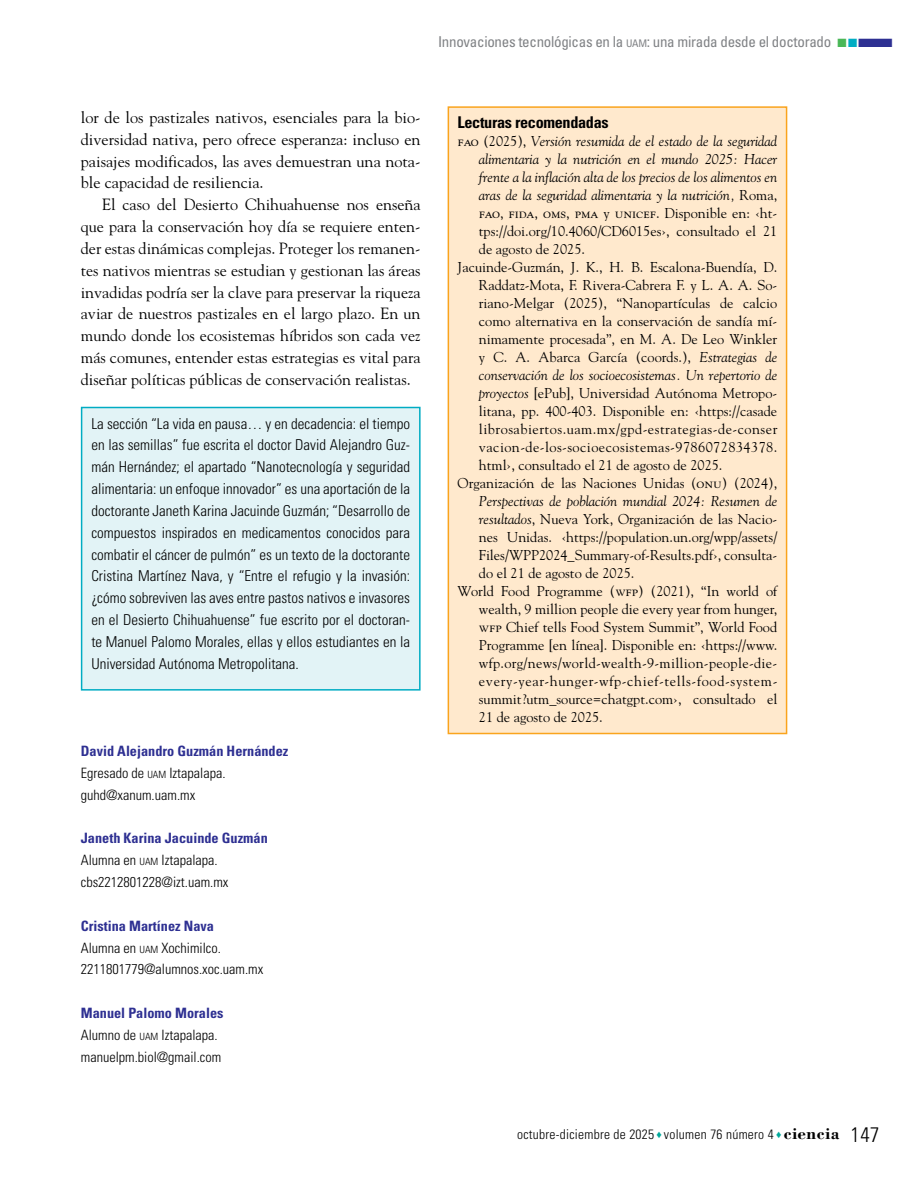
<style>
.page{position:relative;width:915px;height:1191px;background:#fff}
.page>*{position:absolute;margin:0;border:0;box-sizing:border-box;transform-origin:0 0}
.t1{font:16.2px/21.8px "Goudy Std";color:#000;text-align:justify}
.t2{font:700 condensed 16.2px "Univers LT Std";letter-spacing:-.02em;color:#000}
.t3{font:300 condensed 15px/21.9px "Univers LT Std";color:#000;text-align:justify}
.t4{font:condensed 15px "Univers LT Std";letter-spacing:-.02em;color:#808285}
.t5{font:14.25px "Goudy Std";color:#000}
.t6{font:italic 14.25px "Goudy Std";color:#000}
.t7{font:300 condensed 14.25px/21.9px "Univers LT Std";color:#000}
.t8{font:14.25px "Goudy Std";letter-spacing:.035em;color:#000}
.t9{font:14.25px "Goudy Std";letter-spacing:.025em;color:#000}
.t10{font:14.25px "Goudy Std";letter-spacing:.045em;color:#000}
.t11{font:14.25px "Goudy Std";letter-spacing:.03em;color:#000}
.t12{font:300 condensed 13.5px "Univers LT Std";letter-spacing:.02em;color:#000}
.s1{font-size:10.5px}
.s2{font-style:inherit}
.s3{color:#4ab757}
.s4{color:#00acc3}
.s5{color:#2e3092}
.s6{font-weight:700;color:#2e3092}
.s7{font-size:10.05px}
.s8{font-style:normal}
.s9{font-style:italic}
.s10{color:#00a99b}
.s11{font-family:"Bodoni Std";font-weight:700;font-stretch:normal;font-size:17.25px}
.s12{font-size:21px}
</style>
<div class="page">
<div style="left:448px;top:107px;width:338px;height:626px;background:#ffe9cd"></div>
<div style="left:447px;top:106px;width:340px;height:628px;border:2px solid #faa41d"></div>
<div style="left:82px;top:407px;width:337px;height:283px;background:#e2f3f6"></div>
<div style="left:81px;top:407px;width:339px;height:283px;border:2px solid #00acc3"></div>
<p class="t4" style="left:438px;top:32px;width:457px">Innovaciones tecnológicas en la <span class="s1">UAM</span><span class="s2">:</span> una mirada desde el doctorado <span class="s3">■</span><span class="s4">■</span><span class="s5">■</span></p>
<p class="t1" style="left:81px;top:106px;width:341px">lor de los pastizales nativos, esenciales para la bio&shy;diversidad nativa, pero ofrece esperanza: incluso en paisajes modificados, las aves demuestran una nota&shy;ble capacidad de resiliencia.</p>
<p class="t1" style="left:81px;top:193px;width:341px;text-indent:21px">El caso del Desierto Chihuahuense nos enseña que para la conservación hoy día se requiere enten&shy;der estas dinámicas complejas. Proteger los remanen&shy;tes nativos mientras se estudian y gestionan las áreas invadidas podría ser la clave para preservar la riqueza aviar de nuestros pastizales en el largo plazo. En un mundo donde los ecosistemas híbridos son cada vez más comunes, entender estas estrategias es vital para diseñar políticas públicas de conservación realistas.</p>
<p class="t3" style="left:91px;top:412px;width:320px">La sección “La vida en pausa… y en decadencia: el tiempo en las semillas” fue escrita el doctor David Alejandro Guz&shy;mán Hernández; el apartado “Nanotecnología y seguridad alimentaria: un enfoque innovador” es una aportación de la doctorante Janeth Karina Jacuinde Guzmán; “Desarrollo de compuestos inspirados en medicamentos conocidos para combatir el cáncer de pulmón” es un texto de la doctorante Cristina Martínez Nava, y “Entre el refugio y la invasión: ¿cómo sobreviven las aves entre pastos nativos e invasores en el Desierto Chihuahuense” fue escrito por el doctoran&shy;te Manuel Palomo Morales, ellas y ellos estudiantes en la Universidad Autónoma Metropolitana.</p>
<p class="t7" style="left:81px;top:740px;width:209px"><span class="s6">David Alejandro Guzmán Hernández<br></span>Egresado de <span class="s7">UAM</span> Iztapalapa. guhd@xanum.uam.mx</p>
<p class="t7" style="left:81px;top:827px;width:188px"><span class="s6">Janeth Karina Jacuinde Guzmán<br></span>Alumna en <span class="s7">UAM</span> Iztapalapa. cbs2212801228@izt.uam.mx</p>
<p class="t7" style="left:81px;top:914px;width:184px"><span class="s6">Cristina Martínez Nava<br></span>Alumna en <span class="s7">UAM</span> Xochimilco.<br>2211801779@alumnos.xoc.uam.mx</p>
<p class="t7" style="left:81px;top:1002px;width:144px"><span class="s6">Manuel Palomo Morales<br></span>Alumno de <span class="s7">UAM</span> Iztapalapa. manuelpm.biol@gmail.com</p>
<p class="t2" style="left:457px;top:112px;width:152px">Lecturas recomendadas</p>
<p class="t6" style="left:457px;top:132px;width:321px"><span class="s8">fao (2025),</span> Versión resumida de el estado de la seguridad</p>
<p class="t6" style="left:478px;top:150px;width:300px">alimentaria y la nutrición en el mundo 2025: Hacer</p>
<p class="t6" style="left:478px;top:168px;width:300px">frente a la inflación alta de los precios de los alimentos en</p>
<p class="t6" style="left:478px;top:186px;width:300px">aras de la seguridad alimentaria y la nutrición, <span class="s8">Roma,</span></p>
<p class="t5" style="left:478px;top:204px;width:300px">fao, fida, oms, pma y unicef. Disponible en: ‹ht-</p>
<p class="t5" style="left:478px;top:222px;width:300px">tps://doi.org/10.4060/CD6015es›, consultado el 21</p>
<p class="t5" style="left:478px;top:240px;width:108px">de agosto de 2025.</p>
<p class="t5" style="left:457px;top:258px;width:321px">Jacuinde-Guzmán, J. K., H. B. Escalona-Buendía, D.</p>
<p class="t5" style="left:478px;top:276px;width:300px">Raddatz-Mota, F. Rivera-Cabrera F. y L. A. A. So-</p>
<p class="t5" style="left:478px;top:294px;width:300px">riano-Melgar (2025), “Nanopartículas de calcio</p>
<p class="t5" style="left:478px;top:312px;width:300px">como alternativa en la conservación de sandía mí-</p>
<p class="t5" style="left:478px;top:330px;width:300px">nimamente procesada”, en M. A. De Leo Winkler</p>
<p class="t5" style="left:478px;top:348px;width:300px">y C. A. Abarca García (coords.), <span class="s9">Estrategias de</span></p>
<p class="t6" style="left:478px;top:366px;width:300px">conservación de los socioecosistemas. Un repertorio de</p>
<p class="t5" style="left:478px;top:384px;width:300px"><span class="s9">proyectos</span> [ePub], Universidad Autónoma Metropo-</p>
<p class="t5" style="left:478px;top:402px;width:300px">litana, pp. 400-403. Disponible en: ‹https://casade</p>
<p class="t8" style="left:478px;top:420px;width:300px">librosabiertos.uam.mx/gpd-estrategias-de-conser</p>
<p class="t11" style="left:478px;top:438px;width:300px">vacion-de-los-socioecosistemas-9786072834378.</p>
<p class="t5" style="left:478px;top:456px;width:245px">html›, consultado el 21 de agosto de 2025.</p>
<p class="t5" style="left:457px;top:474px;width:321px">Organización de las Naciones Unidas (onu) (2024),</p>
<p class="t6" style="left:478px;top:492px;width:300px">Perspectivas de población mundial 2024: Resumen de</p>
<p class="t5" style="left:478px;top:510px;width:300px"><span class="s9">resultados</span>, Nueva York, Organización de las Nacio-</p>
<p class="t5" style="left:478px;top:528px;width:300px">nes Unidas. ‹https://population.un.org/wpp/assets/</p>
<p class="t5" style="left:478px;top:546px;width:300px">Files/WPP2024_Summary-of-Results.pdf›, consulta-</p>
<p class="t5" style="left:478px;top:564px;width:157px">do el 21 de agosto de 2025.</p>
<p class="t5" style="left:457px;top:582px;width:322px">World Food Programme (wfp) (2021), “In world of</p>
<p class="t5" style="left:478px;top:600px;width:300px">wealth, 9 million people die every year from hunger,</p>
<p class="t5" style="left:478px;top:618px;width:300px">wfp Chief tells Food System Summit”, World Food</p>
<p class="t5" style="left:478px;top:636px;width:300px">Programme [en línea]. Disponible en: ‹https://www.</p>
<p class="t9" style="left:478px;top:654px;width:300px">wfp.org/news/world-wealth-9-million-people-die-</p>
<p class="t10" style="left:478px;top:672px;width:300px">every-year-hunger-wfp-chief-tells-food-system-</p>
<p class="t5" style="left:478px;top:690px;width:300px">summit?utm_source=chatgpt.com›, consultado el</p>
<p class="t5" style="left:478px;top:708px;width:125px">21 de agosto de 2025.</p>
<p class="t12" style="left:517px;top:1126px;width:363px">octubre-diciembre de 2025 <span class="s10">♦</span> volumen 76 número 4 <span class="s10">♦</span> <span class="s11">ciencia</span> <span class="s12">147</span></p>
</div>
